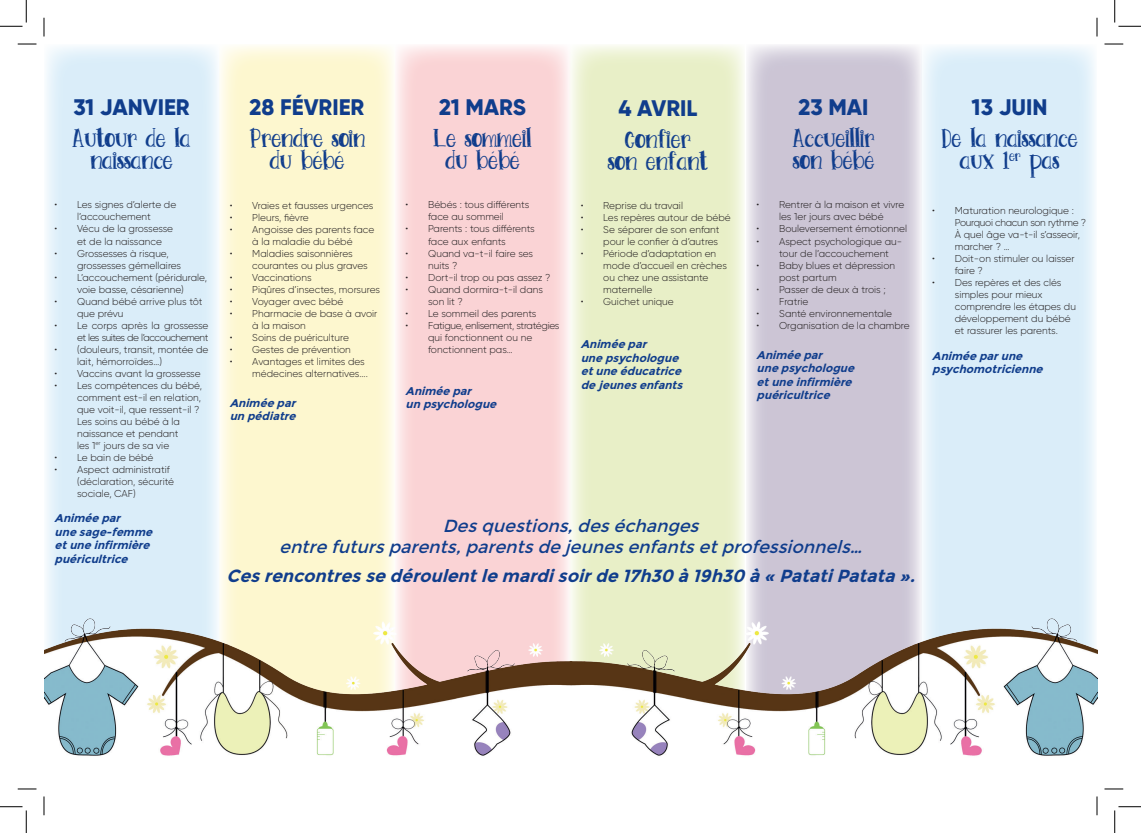
<style>
.page{position:relative;width:1141px;height:833px;background:#fff}
.page>*{position:absolute;margin:0;border:0;box-sizing:border-box;transform-origin:0 0}
.t1{font:26.25px "Go Doodling Font";color:#103d8c}
.t2{font:800 22.5px "Gilroy";color:#103d8c}
.t3{font:italic 17.5px "Montserrat";color:#103d8c}
.t4{font:italic 700 17.5px "Montserrat";color:#103d8c}
.t5{font:italic 700 11.25px/13.5px "Montserrat";color:#103d8c}
.t6{font:300 10px/12px "Gilroy";color:#231f20}
.t7{font:300 10px/12px "Gilroy";letter-spacing:-.05em;color:#231f20;text-align:right}
</style>
<div class="page">
<svg style="left:46px;top:46px;width:172px;height:370px;background:#dceef9"></svg>
<svg style="left:921px;top:46px;width:174px;height:370px;background:#dceef9"></svg>
<svg style="left:220px;top:45px;width:174px;height:371px;background:#fdf7d2"></svg>
<svg style="left:397px;top:46px;width:172px;height:370px;background:#fad6d8"></svg>
<svg style="left:569px;top:45px;width:175px;height:371px;background:#eaf0cb"></svg>
<svg style="left:747px;top:45px;width:174px;height:371px;background:#d0c9d8"></svg>
<img style="left:44px;top:416px;width:1053px;height:340px">
<svg style="left:18px;top:43px;width:18px;height:2px"></svg>
<svg style="left:1104px;top:43px;width:19px;height:2px"></svg>
<svg style="left:18px;top:788px;width:18px;height:1px"></svg>
<svg style="left:1104px;top:788px;width:19px;height:1px"></svg>
<svg style="left:43px;top:18px;width:2px;height:18px"></svg>
<svg style="left:43px;top:796px;width:2px;height:18px"></svg>
<svg style="left:1096px;top:18px;width:1px;height:18px"></svg>
<svg style="left:1096px;top:796px;width:1px;height:18px"></svg>
<svg style="left:0;top:0;width:27px;height:27px"></svg>
<svg style="left:0;top:806px;width:27px;height:26px"></svg>
<svg style="left:1114px;top:0;width:26px;height:27px"></svg>
<svg style="left:1114px;top:806px;width:26px;height:26px"></svg>
<p class="t2" style="left:73px;top:93px;width:118px">31 JANVIER</p>
<p class="t1" style="left:73px;top:124px;width:119px">Autour de la</p>
<p class="t1" style="left:90px;top:147px;width:84px">naissance</p>
<p class="t6" style="left:55px;top:199px;width:123px;text-align:center">• Les signes d’alerte de l’accouchement</p>
<p class="t6" style="left:77px;top:223px;width:97px;text-indent:-22px">• Vécu de la grossesse et de la naissance</p>
<p class="t6" style="left:77px;top:247px;width:105px;text-indent:-22px">• Grossesses à risque, grossesses gémellaires</p>
<p class="t6" style="left:55px;top:271px;width:154px;text-align:center">• L’accouchement (péridurale, voie basse, césarienne)</p>
<p class="t6" style="left:77px;top:295px;width:127px;text-indent:-22px">• Quand bébé arrive plus tôt que prévu</p>
<p class="t7" style="left:55px;top:319px;width:155px">• Le corps après la grossesse et les suites de l’accouchement</p>
<p class="t6" style="left:77px;top:343px;width:133px;text-indent:-22px">• (douleurs, transit, montée de lait, hémorroïdes…)</p>
<p class="t6" style="left:55px;top:367px;width:147px">• Vaccins avant la grossesse</p>
<p class="t6" style="left:77px;top:379px;width:126px;text-indent:-22px">• Les compétences du bébé, comment est-il en relation, que voit-il, que ressent-il ?<br>Les soins au bébé à la naissance et pendant<br>les 1<sup>er</sup> jours de sa vie</p>
<p class="t6" style="left:55px;top:451px;width:100px">• Le bain de bébé</p>
<p class="t6" style="left:77px;top:463px;width:98px;text-indent:-22px">• Aspect administratif (déclaration, sécurité sociale, CAF)</p>
<p class="t5" style="left:55px;top:511px;width:71px">Animée par</p>
<p class="t5" style="left:55px;top:525px;width:102px">une sage-femme</p>
<p class="t5" style="left:55px;top:538px;width:100px">etune infirmière puéricultrice</p>
<p class="t2" style="left:249px;top:93px;width:116px">28 FÉVRIER</p>
<p class="t1" style="left:249px;top:124px;width:118px">Prendre soin</p>
<p class="t1" style="left:270px;top:147px;width:76px">du bébé</p>
<p class="t6" style="left:230px;top:199px;width:145px">• Vraies et fausses urgences</p>
<p class="t6" style="left:230px;top:211px;width:80px">• Pleurs, fièvre</p>
<p class="t6" style="left:230px;top:223px;width:146px;text-align:center">• Angoisse des parents face à la maladie du bébé</p>
<p class="t6" style="left:252px;top:247px;width:117px;text-indent:-22px">• Maladies saisonnières courantes ou plus graves</p>
<p class="t6" style="left:230px;top:271px;width:83px">• Vaccinations</p>
<p class="t6" style="left:230px;top:283px;width:152px">• Piqûres d’insectes, morsures</p>
<p class="t6" style="left:230px;top:295px;width:115px">• Voyager avec bébé</p>
<p class="t6" style="left:252px;top:307px;width:127px;text-indent:-22px">• Pharmacie de base à avoir à la maison</p>
<p class="t6" style="left:230px;top:331px;width:121px">• Soins de puériculture</p>
<p class="t6" style="left:230px;top:343px;width:122px">• Gestes de prévention</p>
<p class="t6" style="left:252px;top:355px;width:117px;text-indent:-22px">• Avantages et limites des médecines alternatives....</p>
<p class="t5" style="left:230px;top:396px;width:71px">Animée par</p>
<p class="t5" style="left:230px;top:409px;width:71px">un pédiatre</p>
<p class="t2" style="left:439px;top:93px;width:88px">21 MARS</p>
<p class="t1" style="left:433px;top:124px;width:99px">Le sommeil</p>
<p class="t1" style="left:445px;top:147px;width:76px">du bébé</p>
<p class="t6" style="left:405px;top:199px;width:125px;text-align:center">• Bébés : tous différents face au sommeil</p>
<p class="t6" style="left:428px;top:223px;width:108px;text-indent:-22px">• Parents : tous différents face aux enfants</p>
<p class="t6" style="left:428px;top:247px;width:106px;text-indent:-22px">• Quand va-t-il faire ses nuits ?</p>
<p class="t6" style="left:405px;top:271px;width:146px">• Dort-il trop ou pas assez ?</p>
<p class="t6" style="left:428px;top:283px;width:116px;text-indent:-22px">• Quand dormira-t-il dans son lit ?</p>
<p class="t6" style="left:405px;top:307px;width:132px">• Le sommeil des parents</p>
<p class="t6" style="left:428px;top:319px;width:133px;text-indent:-22px">• Fatigue, enlisement, stratégies qui fonctionnent ou ne fonctionnent pas…</p>
<p class="t5" style="left:405px;top:384px;width:71px">Animée par</p>
<p class="t5" style="left:405px;top:397px;width:96px">un psychologue</p>
<p class="t2" style="left:618px;top:94px;width:80px">4 AVRIL</p>
<p class="t1" style="left:625px;top:125px;width:67px">Confier</p>
<p class="t1" style="left:608px;top:147px;width:101px">son enfant</p>
<p class="t6" style="left:580px;top:199px;width:104px">• Reprise du travail</p>
<p class="t6" style="left:580px;top:211px;width:151px">• Les repères autour de bébé</p>
<p class="t6" style="left:580px;top:223px;width:140px;text-align:right">• Se séparer de son enfant pour le confier à d’autres</p>
<p class="t6" style="left:603px;top:247px;width:125px;text-indent:-22px">• Période d’adaptation en mode d’accueil en crèches ou chez une assistante maternelle</p>
<p class="t6" style="left:580px;top:295px;width:94px">• Guichet unique</p>
<p class="t5" style="left:580px;top:337px;width:71px">Animée par</p>
<p class="t5" style="left:580px;top:351px;width:103px">une psychologue</p>
<p class="t5" style="left:580px;top:364px;width:105px">etune éducatrice</p>
<p class="t5" style="left:580px;top:378px;width:107px">de jeunesenfants</p>
<p class="t2" style="left:798px;top:93px;width:71px">23 MAI</p>
<p class="t1" style="left:792px;top:124px;width:83px">Accueillir</p>
<p class="t1" style="left:792px;top:147px;width:83px">son bébé</p>
<p class="t6" style="left:756px;top:199px;width:149px;text-align:center">• Rentrer à la maison et vivre les 1er jours avec bébé</p>
<p class="t6" style="left:756px;top:223px;width:152px">• Bouleversement émotionnel</p>
<p class="t6" style="left:779px;top:235px;width:124px;text-indent:-22px">• Aspect psychologique au&shy;tour de l’accouchement</p>
<p class="t6" style="left:779px;top:259px;width:117px;text-indent:-22px">• Baby blues et dépression post partum</p>
<p class="t6" style="left:779px;top:283px;width:108px;text-indent:-22px">• Passer de deux à trois ;<br>Fratrie</p>
<p class="t6" style="left:756px;top:307px;width:137px">• Santé environnementale</p>
<p class="t6" style="left:756px;top:319px;width:154px">• Organisation de la chambre</p>
<p class="t5" style="left:756px;top:348px;width:71px">Animée par</p>
<p class="t5" style="left:756px;top:361px;width:103px">une psychologue</p>
<p class="t5" style="left:756px;top:375px;width:100px">etune infirmière puéricultrice</p>
<p class="t2" style="left:971px;top:93px;width:77px">13 JUIN</p>
<p class="t1" style="left:941px;top:124px;width:137px">De la naissance</p>
<p class="t1" style="left:959px;top:147px;width:101px">aux 1<sup>er</sup> pas</p>
<p class="t6" style="left:954px;top:204px;width:133px;text-indent:-22px">• Maturation neurologique :<br>Pourquoi chacun son rythme ?<br>À quel âge va-t-il s’asseoir, marcher ? …</p>
<p class="t6" style="left:954px;top:252px;width:121px;text-indent:-22px">• Doit-on stimuler ou laisser faire ?</p>
<p class="t6" style="left:954px;top:276px;width:123px;text-indent:-22px">• Des repères et des clés simples pour mieux comprendre les étapes du développement du bébé et rassurer les parents.</p>
<p class="t5" style="left:932px;top:349px;width:115px">Animée parune psychomotricienne</p>
<p class="t3" style="left:443px;top:516px;width:262px">Desquestions,deséchanges</p>
<p class="t3" style="left:279px;top:537px;width:590px">entre futursparents,parentsde jeunesenfantsetprofessionnels…</p>
<p class="t4" style="left:226px;top:565px;width:695px">Cesrencontresse déroulentle mardisoirde 17h30 à19h30 à« PatatiPatata».</p>
</div>
